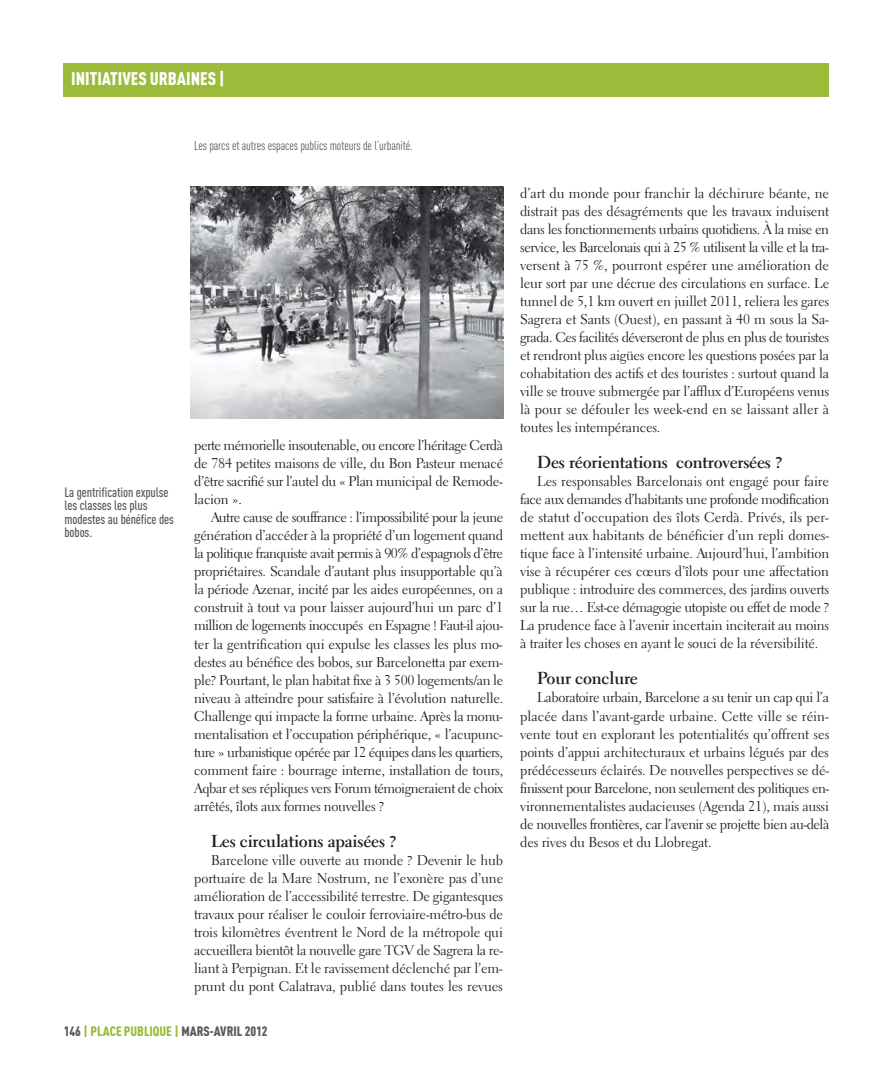
<style>
.page{position:relative;width:893px;height:1085px;background:#fff}
.page>*{position:absolute;margin:0;border:0;box-sizing:border-box;transform-origin:0 0}
.t1{font:900 18px "DIN Cond";color:#fff}
.t2{font:700 17.25px "Electra LT";letter-spacing:-.01em;color:#1f1e21}
.t3{font:14.1px/18px "Electra LT";letter-spacing:-.01em;color:#1f1e21;text-align:justify}
.t4{font:500 13.5px/13.5px "DIN Cond";letter-spacing:-.01em;color:#58595b}
.t5{font:900 13.5px "DIN Cond";color:#58595b}
.t6{font:12.75px "DIN Cond";letter-spacing:-.01em;color:#58595b}
.s1{color:#9cbb3b}
</style>
<div class="page">
<div style="left:64px;top:64px;width:765px;height:33px;background:#9cbb3b"></div>
<img style="left:190px;top:187px;width:313px;height:232px">
<p class="t1" style="left:71px;top:68px;width:155px">INITIATIVES URBAINES |</p>
<p class="t6" style="left:194px;top:138px;width:220px">Les parcs et autres espaces publics moteurs de l’urbanité.</p>
<p class="t4" style="left:64px;top:484px;width:111px">La gentrification expulse les classes les plus modestes au bénéfice des bobos.</p>
<p class="t3" style="left:194px;top:438px;width:311px">perte mémorielle insoutenable, ou encore l’héritage Cerdà de 784 petites maisons de ville, du Bon Pasteur menacé d’être sacrifié sur l’autel du « Plan municipal de Remode&shy;lacion ».</p>
<p class="t3" style="left:194px;top:510px;width:311px;text-indent:17px">Autre cause de souffrance : l’impossibilité pour la jeune génération d’accéder à la propriété d’un logement quand la politique franquiste avait permis à 90% d’espagnols d’être propriétaires. Scandale d’autant plus insupportable qu’à la période Azenar, incité par les aides européennes, on a construit à tout va pour laisser aujourd’hui un parc d’1 million de logements inoccupés en Espagne ! Faut-il ajou&shy;ter la gentrification qui expulse les classes les plus mo&shy;destes au bénéfice des bobos, sur Barcelonetta par exem&shy;ple? Pourtant, le plan habitat fixe à 3 500 logements/an le niveau à atteindre pour satisfaire à l’évolution naturelle.<br>Challenge qui impacte la forme urbaine. Après la monu&shy;mentalisation et l’occupation périphérique, « l’acupunc&shy;ture » urbanistique opérée par 12 équipes dans les quartiers, comment faire : bourrage interne, installation de tours, Aqbar et ses répliques vers Forum témoigneraient de choix arrêtés, îlots aux formes nouvelles ?</p>
<p class="t2" style="left:211px;top:833px;width:187px">Les circulations apaisées ?</p>
<p class="t3" style="left:194px;top:852px;width:311px;text-indent:17px">Barcelone ville ouverte au monde ? Devenir le hub portuaire de la Mare Nostrum, ne l’exonère pas d’une amélioration de l’accessibilité terrestre. De gigantesques travaux pour réaliser le couloir ferroviaire-métro-bus de trois kilomètres éventrent le Nord de la métropole qui accueillera bientôt la nouvelle gare TGV de Sagrera la re&shy;liant à Perpignan. Et le ravissement déclenché par l’em&shy;prunt du pont Calatrava, publié dans toutes les revues</p>
<p class="t5" style="left:64px;top:1022px;width:205px">146 <span class="s1">| PLACE PUBLIQUE |</span> MARS-AVRIL 2012</p>
<p class="t3" style="left:520px;top:186px;width:311px">d’art du monde pour franchir la déchirure béante, ne distrait pas des désagréments que les travaux induisent dans les fonctionnements urbains quotidiens. À la mise en service, les Barcelonais qui à 25 % utilisent la ville et la tra&shy;versent à 75 %, pourront espérer une amélioration de leur sort par une décrue des circulations en surface. Le tunnel de 5,1 km ouvert en juillet 2011, reliera les gares Sagrera et Sants (Ouest), en passant à 40 m sous la Sa&shy;grada. Ces facilités déverseront de plus en plus de touristes et rendront plus aigües encore les questions posées par la cohabitation des actifs et des touristes : surtout quand la ville se trouve submergée par l’afflux d’Européens venus là pour se défouler les week-end en se laissant aller à toutes les intempérances.</p>
<p class="t2" style="left:537px;top:455px;width:247px">Des réorientations controversées ?</p>
<p class="t3" style="left:520px;top:474px;width:311px;text-indent:17px">Les responsables Barcelonais ont engagé pour faire face aux demandes d’habitants une profonde modification de statut d’occupation des îlots Cerdà. Privés, ils per&shy;mettent aux habitants de bénéficier d’un repli domes&shy;tique face à l’intensité urbaine. Aujourd’hui, l’ambition vise à récupérer ces cœurs d’îlots pour une affectation publique : introduire des commerces, des jardins ouverts sur la rue… Est-ce démagogie utopiste ou effet de mode ?<br>La prudence face à l’avenir incertain inciterait au moins à traiter les choses en ayant le souci de la réversibilité.</p>
<p class="t2" style="left:537px;top:671px;width:102px">Pour conclure</p>
<p class="t3" style="left:520px;top:690px;width:311px;text-indent:17px">Laboratoire urbain, Barcelone a su tenir un cap qui l’a placée dans l’avant-garde urbaine. Cette ville se réin&shy;vente tout en explorant les potentialités qu’offrent ses points d’appui architecturaux et urbains légués par des prédécesseurs éclairés. De nouvelles perspectives se dé&shy;finissent pour Barcelone, non seulement des politiques en&shy;vironnementalistes audacieuses (Agenda 21), mais aussi de nouvelles frontières, car l’avenir se projette bien au-delà des rives du Besos et du Llobregat.</p>
</div>
